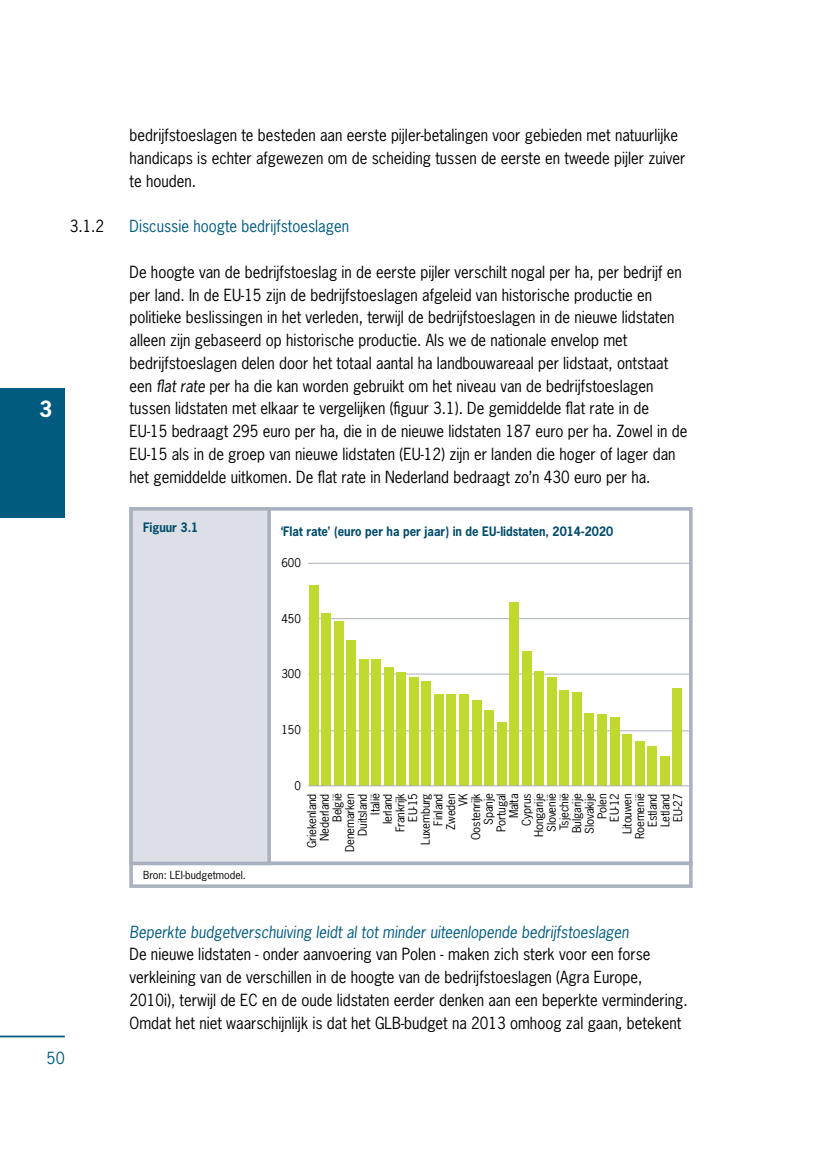
<style>
.page{position:relative;width:819px;height:1166px;background:#fff}
.page>*{position:absolute;margin:0;border:0;box-sizing:border-box;transform-origin:0 0}
.t1{font:700 21px "News Gothic Std";color:#fff}
.t2{font:15.75px/22.8px "News Gothic Std";color:#000;scale:.95 1}
.t3{font:italic 15.75px "News Gothic Std";color:#005b7f;scale:.95 1}
.t4{font:15.75px "News Gothic Std";color:#005b7f;scale:.95 1}
.t5{font:15.75px "News Gothic Std";color:#005b7f}
.t6{font:700 12.25px "News Gothic Std";color:#004c6c;scale:.93 1}
.t7{font:11.38px/12.6px "News Gothic Std";letter-spacing:-.015em;color:#000;text-align:right}
.t8{font:10.5px "News Gothic Std";color:#000}
.s1{font-style:italic}
</style>
<div class="page">
<hr style="left:0;top:1035px;width:65px;height:2px;background:#005b7f">
<div style="left:0;top:389px;width:65px;height:129px;background:#005b7f"></div>
<div style="left:129px;top:507px;width:563px;height:358px;border:4px solid #a9b1c0"></div>
<div style="left:129px;top:861px;width:563px;height:27px;border:4px solid #a9b1c0"></div>
<hr style="left:308px;top:730px;width:382px;height:1px;background:#a9b1c0">
<hr style="left:308px;top:674px;width:382px;height:1px;background:#a9b1c0">
<hr style="left:308px;top:618px;width:382px;height:1px;background:#a9b1c0">
<hr style="left:308px;top:563px;width:382px;height:1px;background:#a9b1c0">
<div style="left:672px;top:688px;width:10px;height:97px;background:#c1d82f"></div>
<div style="left:659px;top:756px;width:10px;height:29px;background:#c1d82f"></div>
<div style="left:647px;top:746px;width:10px;height:39px;background:#c1d82f"></div>
<div style="left:634px;top:741px;width:10px;height:44px;background:#c1d82f"></div>
<div style="left:622px;top:734px;width:10px;height:51px;background:#c1d82f"></div>
<div style="left:609px;top:717px;width:10px;height:68px;background:#c1d82f"></div>
<div style="left:597px;top:714px;width:10px;height:71px;background:#c1d82f"></div>
<div style="left:584px;top:713px;width:10px;height:72px;background:#c1d82f"></div>
<div style="left:572px;top:692px;width:10px;height:93px;background:#c1d82f"></div>
<div style="left:559px;top:690px;width:10px;height:95px;background:#c1d82f"></div>
<div style="left:547px;top:677px;width:9px;height:108px;background:#c1d82f"></div>
<div style="left:534px;top:671px;width:10px;height:114px;background:#c1d82f"></div>
<div style="left:521px;top:651px;width:10px;height:134px;background:#c1d82f"></div>
<div style="left:509px;top:602px;width:10px;height:183px;background:#c1d82f"></div>
<div style="left:496px;top:722px;width:10px;height:63px;background:#c1d82f"></div>
<div style="left:484px;top:710px;width:10px;height:75px;background:#c1d82f"></div>
<div style="left:471px;top:700px;width:10px;height:85px;background:#c1d82f"></div>
<div style="left:459px;top:694px;width:10px;height:91px;background:#c1d82f"></div>
<div style="left:446px;top:694px;width:10px;height:91px;background:#c1d82f"></div>
<div style="left:434px;top:694px;width:10px;height:91px;background:#c1d82f"></div>
<div style="left:421px;top:681px;width:10px;height:104px;background:#c1d82f"></div>
<div style="left:409px;top:677px;width:10px;height:108px;background:#c1d82f"></div>
<div style="left:396px;top:672px;width:10px;height:113px;background:#c1d82f"></div>
<div style="left:384px;top:667px;width:10px;height:118px;background:#c1d82f"></div>
<div style="left:371px;top:659px;width:10px;height:126px;background:#c1d82f"></div>
<div style="left:359px;top:659px;width:9px;height:126px;background:#c1d82f"></div>
<div style="left:346px;top:640px;width:10px;height:145px;background:#c1d82f"></div>
<div style="left:333px;top:621px;width:10px;height:164px;background:#c1d82f"></div>
<div style="left:321px;top:613px;width:10px;height:172px;background:#c1d82f"></div>
<div style="left:308px;top:585px;width:10px;height:200px;background:#c1d82f"></div>
<hr style="left:308px;top:785px;width:382px;height:1px;background:#a9b1c0">
<div style="left:131px;top:509px;width:138px;height:354px;background:#dcdfe5"></div>
<div style="left:129px;top:507px;width:142px;height:358px;border:4px solid #a9b1c0"></div>
<h1 class="t1" style="left:39px;top:395px;width:15px">3</h1>
<p class="t2" style="left:130px;top:124px;width:586px">bedrijfstoeslagen te besteden aan eerste pijler-betalingen voor gebieden met natuurlijke handicaps is echter afgewezen om de scheiding tussen de eerste en tweede pijler zuiver te houden.</p>
<p class="t2" style="left:70px;top:215px;width:38px">3.1.2</p>
<p class="t4" style="left:130px;top:216px;width:232px">Discussie hoogte bedrijfstoeslagen</p>
<p class="t2" style="left:130px;top:260px;width:588px">De hoogte van de bedrijfstoeslag in de eerste pijler verschilt nogal per ha, per bedrijf en per land. In de EU-15 zijn de bedrijfstoeslagen afgeleid van historische productie en politieke beslissingen in het verleden, terwijl de bedrijfstoeslagen in de nieuwe lidstaten alleen zijn gebaseerd op historische productie. Als we de nationale envelop met bedrijfstoeslagen delen door het totaal aantal ha landbouwareaal per lidstaat, ontstaat een <span class="s1">flat rate</span> per ha die kan worden gebruikt om het niveau van de bedrijfstoeslagen tussen lidstaten met elkaar te vergelijken (figuur 3.1). De gemiddelde flat rate in de EU-15 bedraagt 295 euro per ha, die in de nieuwe lidstaten 187 euro per ha. Zowel in de EU-15 als in de groep van nieuwe lidstaten (EU-12) zijn er landen die hoger of lager dan het gemiddelde uitkomen. De flat rate in Nederland bedraagt zo’n 430 euro per ha.</p>
<p class="t6" style="left:143px;top:519px;width:61px">Figuur 3.1</p>
<p class="t8" style="left:143px;top:868px;width:104px">Bron: LEI-budgetmodel.</p>
<p class="t6" style="left:281px;top:524px;width:359px">‘Flat rate’ (euro per ha per jaar) in de EU-lidstaten, 2014-2020</p>
<p class="t7" style="left:281px;top:556px;width:21px">600</p>
<p class="t7" style="left:281px;top:612px;width:21px">450</p>
<p class="t7" style="left:281px;top:668px;width:21px">300</p>
<p class="t7" style="left:281px;top:723px;width:21px">150</p>
<p class="t7" style="left:294px;top:779px;width:8px">0</p>
<p class="t7" style="left:305px;top:852px;width:60px;rotate:-90deg">Griekenland<br>Nederland<br>België<br>Denemarken<br>Duitsland<br>Italië<br>Ierland<br>Frankrijk<br>EU-15<br>Luxemburg<br>Finland<br>Zweden<br>VK<br>Oostenrijk<br>Spanje<br>Portugal<br>Malta<br>Cyprus<br>Hongarije<br>Slovenië<br>Tsjechië<br>Bulgarije<br>Slovakije<br>Polen<br>EU-12<br>Litouwen<br>Roemenië<br>Estland<br>Letland<br>EU-27</p>
<p class="t3" style="left:130px;top:921px;width:527px">Beperkte budgetverschuiving leidt al tot minder uiteenlopende bedrijfstoeslagen</p>
<p class="t2" style="left:130px;top:943px;width:589px">De nieuwe lidstaten - onder aanvoering van Polen - maken zich sterk voor een forse verkleining van de verschillen in de hoogte van de bedrijfstoeslagen (Agra Europe, 2010i), terwijl de EC en de oude lidstaten eerder denken aan een beperkte vermindering.<br>Omdat het niet waarschijnlijk is dat het GLB-budget na 2013 omhoog zal gaan, betekent</p>
<p class="t5" style="left:47px;top:1047px;width:20px">50</p>
</div>
